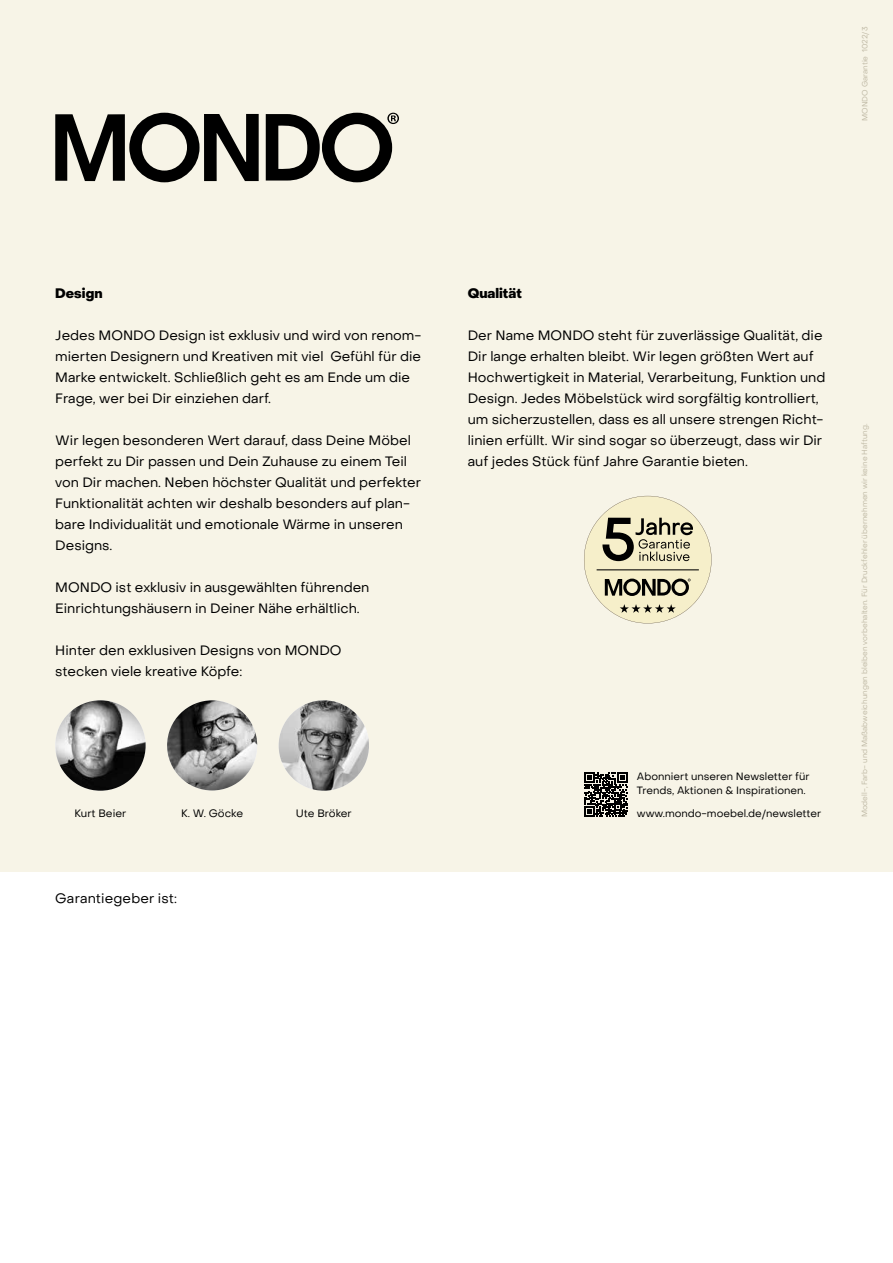
<style>
.page{position:relative;width:893px;height:1263px;background:#fff}
.page>*{position:absolute;margin:0;border:0;box-sizing:border-box;transform-origin:0 0}
.t1{font:13.5px/21px "PP Object Sans";color:#000}
.t2{font:800 13.5px "PP Object Sans";color:#000}
.t3{font:10.65px "PP Object Sans";color:#000}
.t4{font:10.5px/13.5px "PP Object Sans";color:#000}
.t5{font:7.5px "PP Object Sans";color:#c0baa6}
</style>
<div class="page">
<div style="left:0;top:0;width:893px;height:872px;background:#f7f4e7"></div>
<svg style="left:266px;top:113px;width:133px;height:69px"></svg>
<svg style="left:55px;top:113px;width:204px;height:69px"></svg>
<svg style="left:584px;top:772px;width:44px;height:45px"></svg>
<img style="left:167px;top:700px;width:90px;height:90px;border-radius:45px">
<img style="left:55px;top:700px;width:91px;height:91px;border-radius:45px">
<img style="left:279px;top:700px;width:90px;height:91px;border-radius:45px">
<svg style="left:584px;top:496px;width:127px;height:127px"></svg>
<p class="t5" style="left:860px;top:121px;width:95px;rotate:-90deg">MONDO Garantie 1022/3</p>
<p class="t2" style="left:55px;top:285px;width:49px">Design</p>
<p class="t1" style="left:55px;top:325px;width:368px">Jedes MONDO Design ist exklusiv und wird von renom&shy;mierten Designern und Kreativen mit viel Gefühl für die Marke entwickelt. Schließlich geht es am Ende um die Frage, wer bei Dir einziehen darf.</p>
<p class="t1" style="left:55px;top:430px;width:367px">Wir legen besonderen Wert darauf, dass Deine Möbel perfekt zu Dir passen und Dein Zuhause zu einem Teil von Dir machen. Neben höchster Qualität und perfekter Funktionalität achten wir deshalb besonders auf plan&shy;bare Individualität und emotionale Wärme in unseren Designs.</p>
<p class="t1" style="left:55px;top:577px;width:316px">MONDO ist exklusiv in ausgewählten führenden<br>Einrichtungshäusern in Deiner Nähe erhältlich.</p>
<p class="t1" style="left:55px;top:640px;width:288px">Hinter den exklusiven Designs von MONDO stecken viele kreative Köpfe:</p>
<p class="t3" style="left:74px;top:806px;width:53px">Kurt Beier</p>
<p class="t3" style="left:181px;top:806px;width:64px">K. W. Göcke</p>
<p class="t3" style="left:296px;top:806px;width:57px">Ute Bröker</p>
<p class="t1" style="left:55px;top:888px;width:123px">Garantiegeber ist:</p>
<p class="t2" style="left:468px;top:285px;width:55px">Qualität</p>
<p class="t1" style="left:468px;top:325px;width:359px">Der Name MONDO steht für zuverlässige Qualität, die Dir lange erhalten bleibt. Wir legen größten Wert auf Hochwertigkeit in Material, Verarbeitung, Funktion und Design. Jedes Möbelstück wird sorgfältig kontrolliert, um sicherzustellen, dass es all unsere strengen Richt&shy;linien erfüllt. Wir sind sogar so überzeugt, dass wir Dir auf jedes Stück fünf Jahre Garantie bieten.</p>
<p class="t4" style="left:637px;top:770px;width:174px">Abonniert unseren Newsletter für<br>Trends, Aktionen &amp; Inspirationen.</p>
<p class="t4" style="left:637px;top:806px;width:186px">www.mondo-moebel.de/newsletter</p>
<p class="t5" style="left:860px;top:817px;width:395px;rotate:-90deg">Modell-, Farb- und Maßabweichungen bleiben vorbehalten. Für Druckfehler übernehmen wir keine Haftung.</p>
</div>
